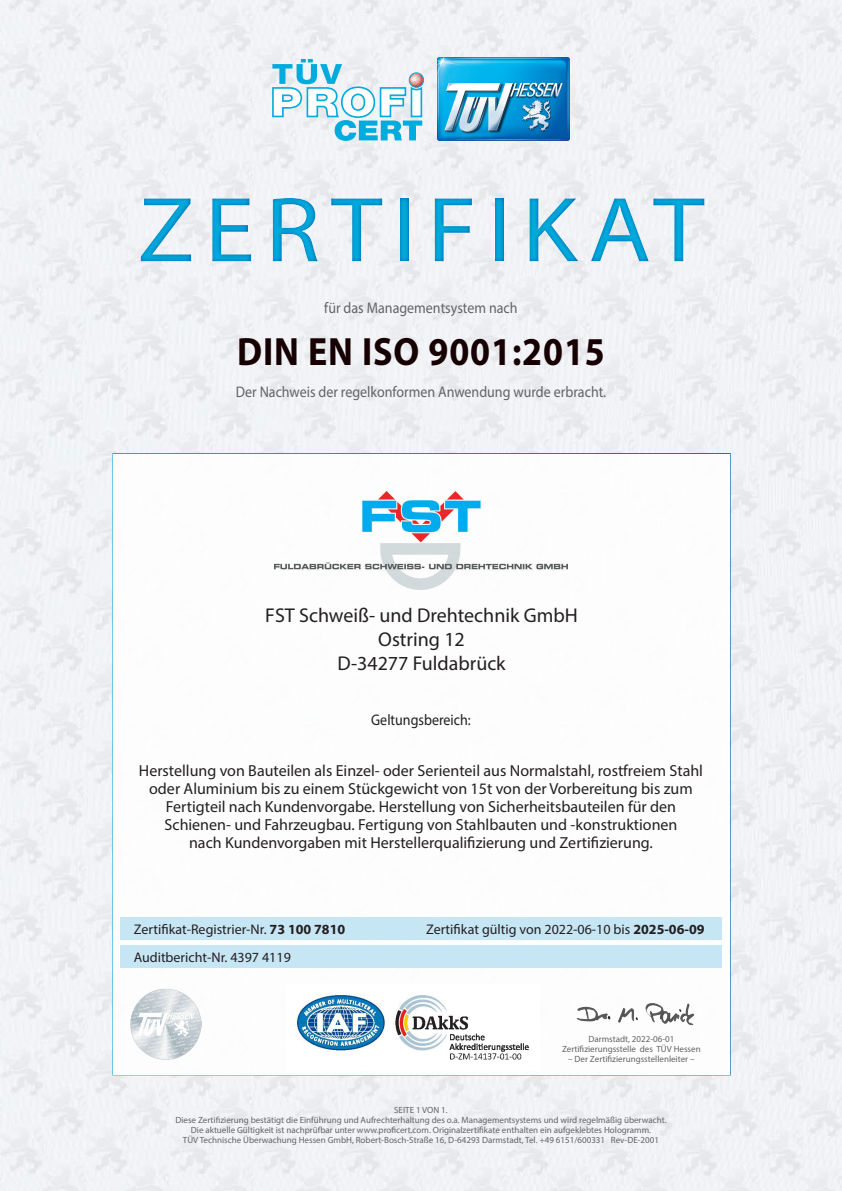
<style>
.page{position:relative;width:842px;height:1191px;background:#fff}
.page>*{position:absolute;margin:0;border:0;box-sizing:border-box;transform-origin:0 0}
.t1{font:93px "Myriad Pro";letter-spacing:.1em;color:#00acdd;scale:1.1 1}
.t2{font:700 39.6px "Myriad Pro";letter-spacing:.025em;color:#170003;scale:.91 1}
.t3{font:20px "Myriad Pro";color:#231f20}
.t4{font:16px "Myriad Pro";color:#231f20}
.t5{font:15.4px "Myriad Pro";color:#636366;scale:.91 1}
.t6{font:15.4px "Myriad Pro";color:#231f20;scale:.91 1}
.t7{font:14px "Myriad Pro";color:#231f20}
.t8{font:9px/10px "Myriad Pro";color:#636366;text-align:center}
.s1{font-weight:700}
</style>
<div class="page">
<img style="left:0;top:0;width:842px;height:1191px">
<img style="left:437px;top:57px;width:132px;height:83px">
<svg style="left:272px;top:59px;width:152px;height:82px"></svg>
<div style="left:112px;top:453px;width:619px;height:622px;background:#fff;border:2px solid #fff"></div>
<div style="left:120px;top:945px;width:602px;height:23px;background:#c1e4f4"></div>
<div style="left:121px;top:917px;width:601px;height:22px;background:#c1e4f4"></div>
<img style="left:296px;top:995px;width:233px;height:65px">
<img style="left:576px;top:1003px;width:119px;height:23px">
<div style="left:0;top:172px;width:842px;height:114px;background:#006bb6;opacity:.75"></div>
<img style="left:130px;top:988px;width:71px;height:71px">
<img style="left:275px;top:492px;width:292px;height:98px">
<h1 class="t1" style="left:138px;top:173px;width:517px">ZERTIFIKAT</h1>
<p class="t5" style="left:324px;top:298px;width:214px">für das Managementsystem nach</p>
<p class="t2" style="left:237px;top:326px;width:406px">DIN EN ISO 9001:2015</p>
<p class="t5" style="left:236px;top:382px;width:408px">Der Nachweis der regelkonformen Anwendung wurde erbracht.</p>
<p class="t3" style="left:265px;top:603px;width:314px">FST Schweiß- und Drehtechnik GmbH</p>
<p class="t3" style="left:378px;top:627px;width:88px">Ostring 12</p>
<p class="t3" style="left:337px;top:651px;width:170px">D-34277 Fuldabrück</p>
<p class="t6" style="left:371px;top:710px;width:111px">Geltungsbereich:</p>
<p class="t4" style="left:139px;top:761px;width:566px">Herstellung von Bauteilen als Einzel- oder Serienteil aus Normalstahl, rostfreiem Stahl</p>
<p class="t4" style="left:149px;top:779px;width:545px">oder Aluminium bis zu einem Stückgewicht von 15t von der Vorbereitung bis zum</p>
<p class="t4" style="left:166px;top:797px;width:512px">Fertigteil nach Kundenvorgabe. Herstellung von Sicherheitsbauteilen für den</p>
<p class="t4" style="left:165px;top:815px;width:514px">Schienen- und Fahrzeugbau. Fertigung von Stahlbauten und -konstruktionen</p>
<p class="t4" style="left:189px;top:833px;width:465px">nach Kundenvorgaben mit Herstellerqualifizierung und Zertifizierung.</p>
<p class="t7" style="left:134px;top:921px;width:213px">Zertifikat-Registrier-Nr. <span class="s1">73 100 7810</span></p>
<p class="t7" style="left:134px;top:949px;width:159px">Auditbericht-Nr. 4397 4119</p>
<p class="t7" style="left:426px;top:921px;width:280px">Zertifikat gültig von 2022-06-10 bis <span class="s1">2025-06-09</span></p>
<p class="t8" style="left:562px;top:1034px;width:140px">Darmstadt, 2022-06-01<br>Zertifizierungsstelle des TÜV Hessen</p>
<p class="t8" style="left:568px;top:1054px;width:128px">– Der Zertifizierungsstellenleiter –</p>
<p class="t8" style="left:394px;top:1105px;width:55px">SEITE 1 VON 1.</p>
<p class="t8" style="left:175px;top:1115px;width:493px">Diese Zertifizierung bestätigt die Einführung und Aufrechterhaltung des o.a. Managementsystems und wird regelmäßig überwacht.<br>Die aktuelle Gültigkeit ist nachprüfbar unter www.proficert.com. Originalzertifikate enthalten ein aufgeklebtes Hologramm.<br>TÜV Technische Überwachung Hessen GmbH, Robert-Bosch-Straße 16, D-64293 Darmstadt, Tel. +49 6151/600331 Rev-DE-2001</p>
</div>
